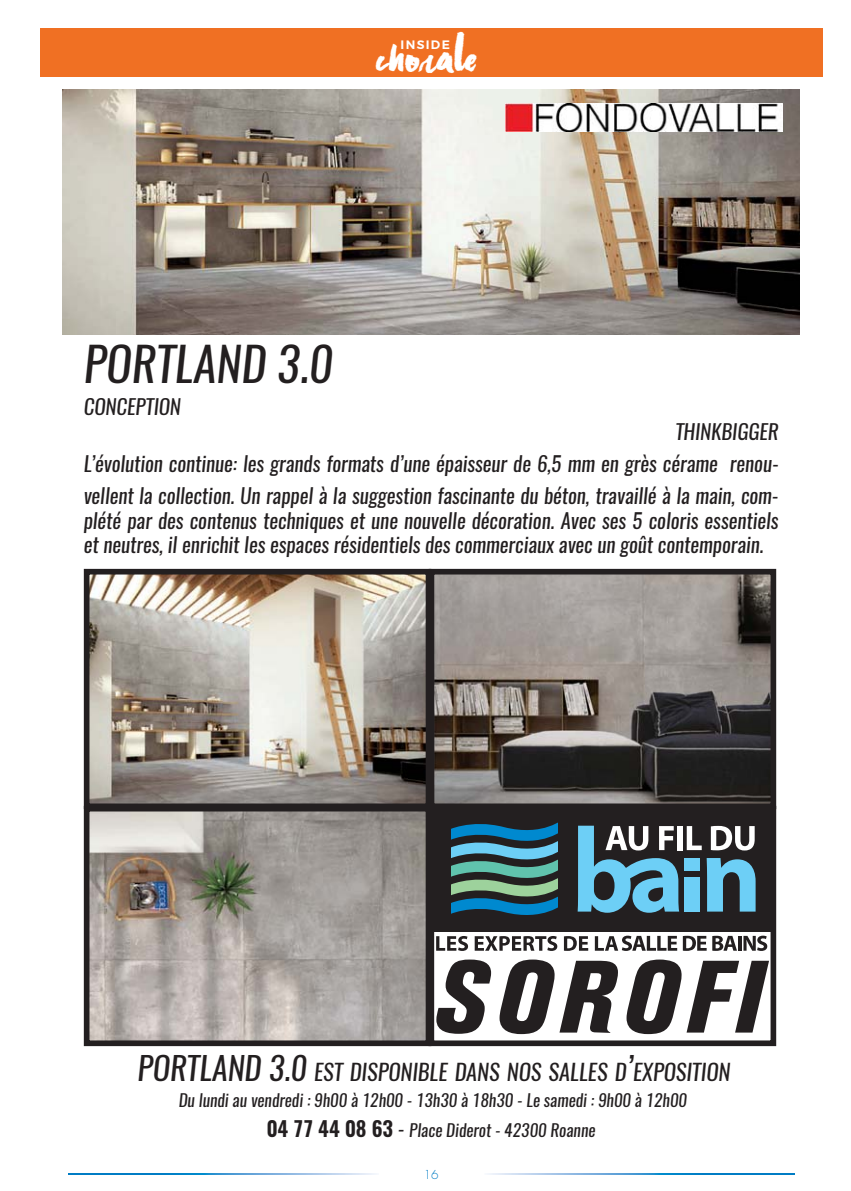
<style>
.page{position:relative;width:851px;height:1191px;background:#fff}
.page>*{position:absolute;margin:0;border:0;box-sizing:border-box;transform-origin:0 0}
.t1{font:italic 800 condensed 101.6px "Akzidenz Grotesk BE";letter-spacing:.08em;color:#231f20}
.t2{font:italic 47px "Oswald";color:#231f20}
.t3{font:40.8px "Asphalts Brush";letter-spacing:.01em;color:#fff}
.t4{font:italic 22.4px "Oswald";color:#231f20}
.t5{font:italic 20.8px/32px "Oswald";color:#231f20;text-align:justify}
.t6{font:italic 17px/29.2px "Oswald";color:#231f20;text-align:center}
.t7{font:600 12.2px "Montserrat";letter-spacing:.11em;color:#fff}
.t8{font:300 12px "Futura";color:#007cc4}
.s1{font-size:32px}
.s2{font-weight:600;font-style:normal;font-size:20.8px}
.s3{font-size:20.8px}
</style>
<div class="page">
<div style="left:40px;top:28px;width:782px;height:49px;background:#f07023"></div>
<div style="left:430px;top:806px;width:342px;height:125px;background:#231f20"></div>
<div style="left:684px;top:877px;width:16px;height:34px;background:#6dcff6"></div>
<div style="left:684px;top:858px;width:16px;height:13px;background:#6dcff6"></div>
<svg style="left:706px;top:858px;width:49px;height:53px"></svg>
<svg style="left:577px;top:825px;width:102px;height:87px"></svg>
<div style="left:677px;top:826px;width:5px;height:24px;background:#fff"></div>
<svg style="left:686px;top:826px;width:15px;height:24px"></svg>
<svg style="left:710px;top:826px;width:44px;height:24px"></svg>
<svg style="left:451px;top:822px;width:107px;height:93px"></svg>
<div style="left:428px;top:806px;width:348px;height:240px;border:6px solid #231f20"></div>
<img style="left:63px;top:89px;width:736px;height:246px">
<img style="left:506px;top:104px;width:276px;height:28px">
<img style="left:91px;top:576px;width:333px;height:226px">
<div style="left:84px;top:569px;width:347px;height:240px;border:6px solid #231f20"></div>
<img style="left:435px;top:576px;width:334px;height:226px">
<div style="left:428px;top:569px;width:348px;height:240px;border:6px solid #231f20"></div>
<img style="left:91px;top:813px;width:333px;height:226px">
<div style="left:84px;top:806px;width:347px;height:240px;border:6px solid #231f20"></div>
<svg style="left:436px;top:936px;width:32px;height:15px"></svg>
<svg style="left:474px;top:936px;width:83px;height:15px"></svg>
<svg style="left:564px;top:936px;width:24px;height:15px"></svg>
<svg style="left:594px;top:935px;width:112px;height:16px"></svg>
<svg style="left:712px;top:935px;width:24px;height:16px"></svg>
<svg style="left:738px;top:936px;width:3px;height:14px"></svg>
<svg style="left:743px;top:935px;width:24px;height:16px"></svg>
<svg style="left:68px;top:1173px;width:308px;height:1px"></svg>
<svg style="left:488px;top:1173px;width:306px;height:1px"></svg>
<h3 class="t3" style="left:376px;top:30px;width:102px">chorale</h3>
<p class="t7" style="left:400px;top:38px;width:51px">INSIDE</p>
<h2 class="t2" style="left:84px;top:332px;width:250px">PORTLAND 3.0</h2>
<p class="t5" style="left:84px;top:390px;width:99px">CONCEPTION</p>
<p class="t5" style="left:84px;top:415px;width:696px;text-indent:591px">THINKBIGGER L’évolution continue: les grands formats d’une épaisseur de 6,5 mm en grès cérame renou&shy;vellent la collection. Un rappel à la suggestion fascinante du béton, travaillé à la main, com-</p>
<p class="t5" style="left:84px;top:507px;width:696px;line-height:24.8px">plété par des contenus techniques et une nouvelle décoration. Avec ses 5 coloris essentiels et neutres, il enrichit les espaces résidentiels des commerciaux avec un goût contemporain.</p>
<h1 class="t1" style="left:432px;top:960px;width:329px">SOROFI</h1>
<p class="t4" style="left:137px;top:1056px;width:594px"><span class="s1">PORTLAND 3.0</span> EST DISPONIBLE DANS NOS SALLES D<span class="s1">’</span>EXPOSITION</p>
<p class="t6" style="left:179px;top:1085px;width:509px">Du lundi au vendredi : 9h00 à 12h00 - 13h30 à 18h30 - Le samedi : 9h00 à 12h00<br><span class="s2">04 77 44 08 63</span> <span class="s3">-</span> Place Diderot - 42300 Roanne</p>
<p class="t8" style="left:423px;top:1168px;width:16px">16</p>
</div>
